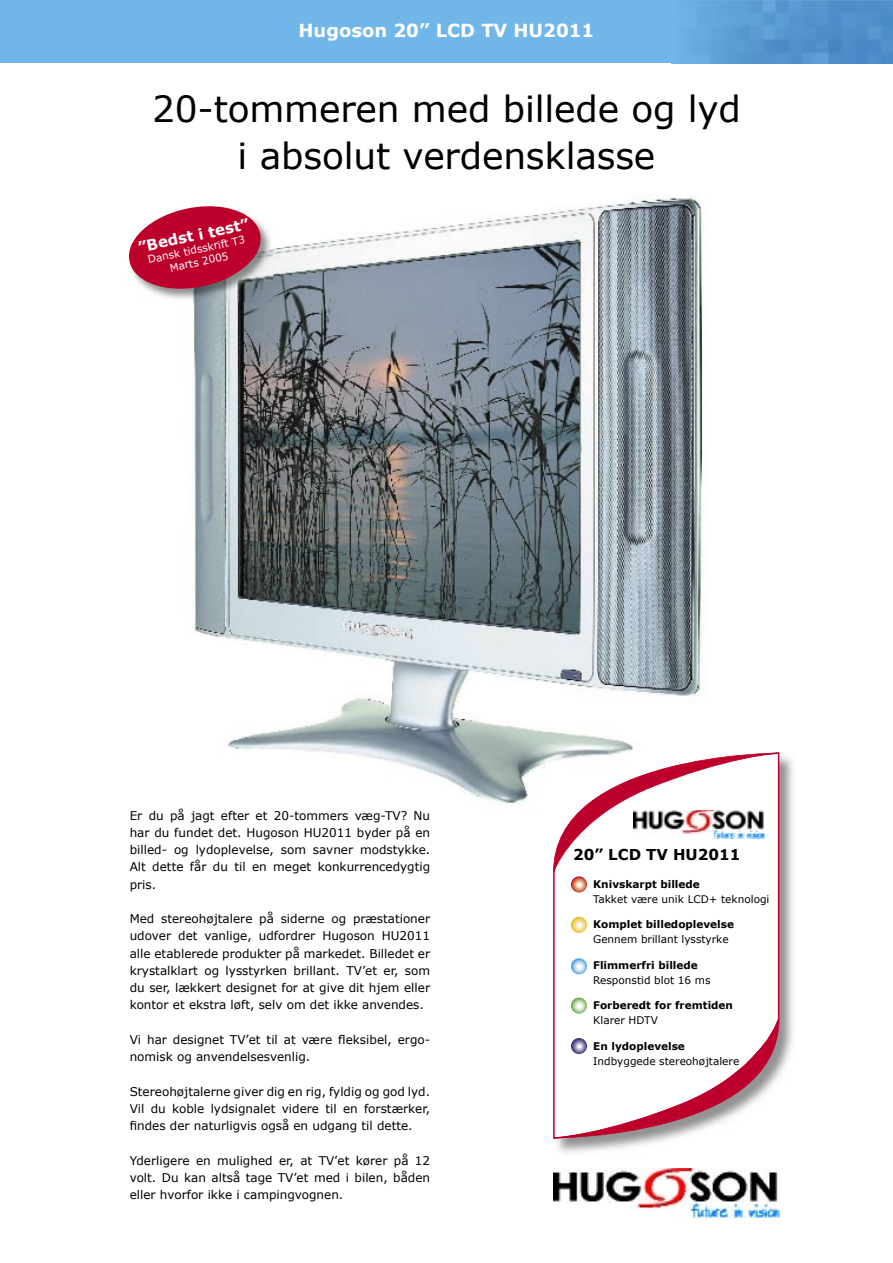
<style>
.page{position:relative;width:893px;height:1263px;background:#fff}
.page>*{position:absolute;margin:0;border:0;box-sizing:border-box;transform-origin:0 0}
.t1{font:36px/46.5px "Verdana";letter-spacing:-.005em;color:#000;text-align:center}
.t2{font:700 18px "Verdana";color:#fff}
.t3{font:700 15px "Verdana";color:#000}
.t4{font:700 15px "Verdana";color:#fff}
.t5{font:12px/17.2px "Verdana";color:#000;text-align:justify}
.t6{font:10.5px "Verdana";color:#000}
.t7{font:700 10.5px "Verdana";color:#000}
.t8{font:10.5px/12.6px "Verdana";color:#fff;text-align:center}
</style>
<div class="page">
<img style="left:193px;top:195px;width:510px;height:610px">
<img style="left:553px;top:1168px;width:226px;height:49px">
<svg style="left:0;top:0;width:893px;height:63px;background:#6baee2"></svg>
<img style="left:556px;top:752px;width:237px;height:401px">
<svg style="left:553px;top:752px;width:226px;height:387px"></svg>
<svg style="left:553px;top:753px;width:226px;height:120px"></svg>
<svg style="left:571px;top:876px;width:16px;height:16px"></svg>
<svg style="left:571px;top:917px;width:16px;height:16px"></svg>
<svg style="left:571px;top:958px;width:16px;height:16px"></svg>
<svg style="left:571px;top:997px;width:16px;height:17px"></svg>
<svg style="left:554px;top:1018px;width:225px;height:120px"></svg>
<img style="left:634px;top:810px;width:130px;height:28px">
<img style="left:154px;top:205px;width:119px;height:96px">
<svg style="left:129px;top:202px;width:135px;height:91px"></svg>
<h2 class="t2" style="left:299px;top:19px;width:297px">Hugoson 20” LCD TV HU2011</h2>
<h1 class="t1" style="left:152px;top:85px;width:590px">20-tommeren med billede og lyd i absolut verdensklasse</h1>
<p class="t4" style="left:136px;top:238px;width:115px;rotate:-12deg">”Bedst i test”</p>
<p class="t8" style="left:147px;top:253px;width:101px;rotate:-12deg">Dansk tidsskrift T3<br>Marts 2005</p>
<p class="t5" style="left:130px;top:806px;width:302px">Er du på jagt efter et 20-tommers væg-TV? Nu har du fundet det. Hugoson HU2011 byder på en billed- og lydoplevelse, som savner modstykke.<br>Alt dette får du til en meget konkurrencedygtig pris.</p>
<p class="t5" style="left:130px;top:910px;width:302px">Med stereohøjtalere på siderne og præstationer udover det vanlige, udfordrer Hugoson HU2011 alle etablerede produkter på markedet. Billedet er krystalklart og lysstyrken brillant. TV’et er, som du ser, lækkert designet for at give dit hjem eller kontor et ekstra løft, selv om det ikke anvendes.</p>
<p class="t5" style="left:130px;top:1030px;width:302px">Vi har designet TV’et til at være fleksibel, ergo&shy;nomisk og anvendelsesvenlig.</p>
<p class="t5" style="left:130px;top:1082px;width:302px">Stereohøjtalerne giver dig en rig, fyldig og god lyd.<br>Vil du koble lydsignalet videre til en forstærker, findes der naturligvis også en udgang til dette.</p>
<p class="t5" style="left:130px;top:1151px;width:302px">Yderligere en mulighed er, at TV’et kører på 12 volt. Du kan altså tage TV’et med i bilen, båden eller hvorfor ikke i campingvognen.</p>
<p class="t3" style="left:573px;top:845px;width:169px">20” LCD TV HU2011</p>
<p class="t7" style="left:593px;top:877px;width:108px">Knivskarpt billede</p>
<p class="t6" style="left:593px;top:892px;width:178px">Takket være unik LCD+ teknologi</p>
<p class="t7" style="left:593px;top:918px;width:142px">Komplet billedoplevelse</p>
<p class="t6" style="left:593px;top:933px;width:137px">Gennem brillant lysstyrke</p>
<p class="t7" style="left:593px;top:958px;width:106px">Flimmerfri billede</p>
<p class="t6" style="left:593px;top:973px;width:119px">Responstid blot 16 ms</p>
<p class="t7" style="left:593px;top:999px;width:141px">Forberedt for fremtiden</p>
<p class="t6" style="left:593px;top:1014px;width:66px">Klarer HDTV</p>
<p class="t7" style="left:593px;top:1039px;width:93px">En lydoplevelse</p>
<p class="t6" style="left:593px;top:1054px;width:148px">Indbyggede stereohøjtalere</p>
</div>
